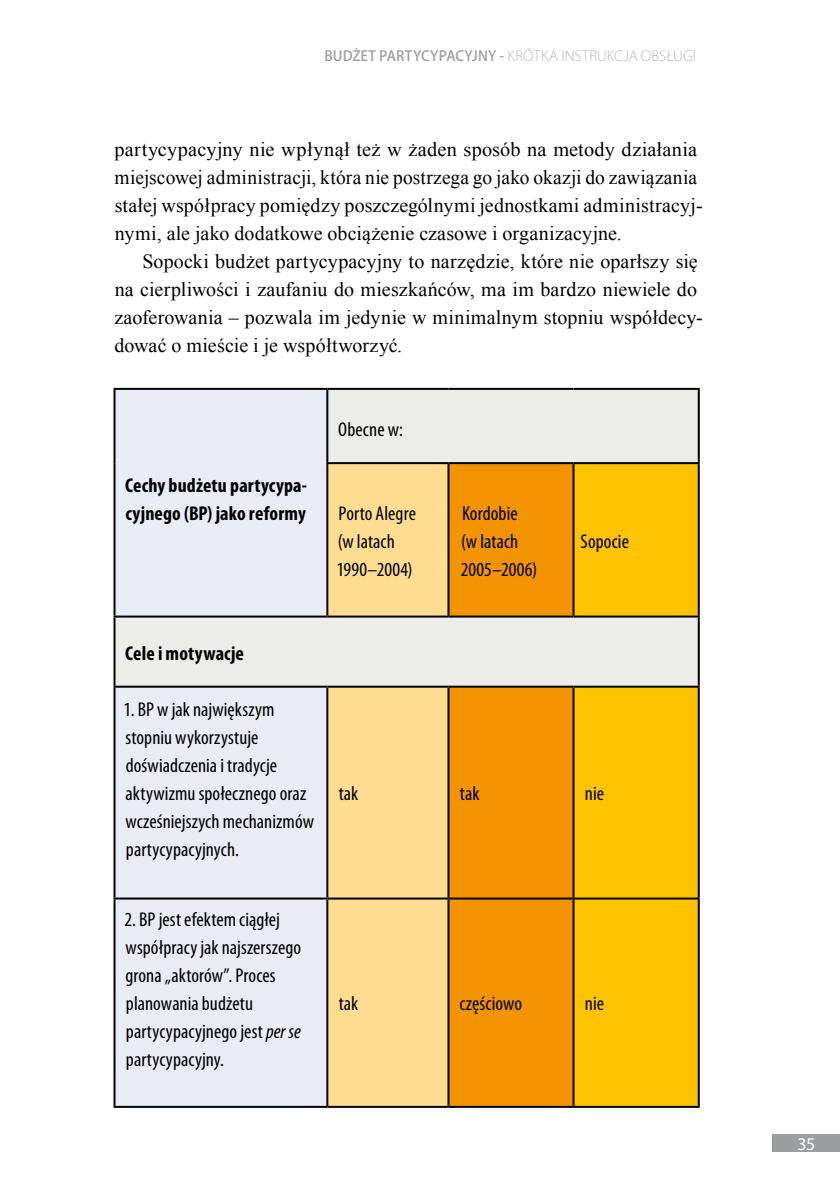
<style>
.page{position:relative;width:840px;height:1191px;background:#fff}
.page>*{position:absolute;margin:0;border:0;box-sizing:border-box;transform-origin:0 0}
.t1{font:20px/28px "Times New Roman";letter-spacing:.01em;color:#000}
.t2{font:condensed 20px/28px "Myriad Pro";letter-spacing:.005em;color:#000}
.t3{font:700 condensed 20px/28px "Myriad Pro";letter-spacing:.005em;color:#000}
.t4{font:18px "Myriad Pro";color:#fff}
.t5{font:200 14px "Koz Go Pr 6 N";letter-spacing:.005em;color:#9c9d9f}
.s1{font-weight:500}
.s2{font-style:italic}
</style>
<div class="page">
<div style="left:772px;top:1134px;width:67px;height:18px;background:#9c9d9f"></div>
<div style="left:114px;top:389px;width:213px;height:227px;background:#e9ebf5"></div>
<div style="left:327px;top:389px;width:371px;height:74px;background:#ecedeb"></div>
<div style="left:327px;top:463px;width:121px;height:153px;background:#fedd92"></div>
<div style="left:448px;top:463px;width:125px;height:153px;background:#f29400"></div>
<div style="left:573px;top:463px;width:125px;height:153px;background:#fdc300"></div>
<div style="left:114px;top:616px;width:584px;height:70px;background:#ecedeb"></div>
<div style="left:115px;top:687px;width:211px;height:418px;background:#e9ebf5"></div>
<div style="left:328px;top:687px;width:119px;height:418px;background:#fedd92"></div>
<div style="left:449px;top:687px;width:123px;height:418px;background:#f29400"></div>
<div style="left:574px;top:687px;width:123px;height:418px;background:#fdc300"></div>
<hr style="left:113px;top:388px;width:214px;height:2px;background:#000">
<hr style="left:327px;top:388px;width:121px;height:2px;background:#000">
<hr style="left:448px;top:388px;width:125px;height:2px;background:#000">
<hr style="left:573px;top:388px;width:126px;height:2px;background:#000">
<hr style="left:326px;top:462px;width:122px;height:2px;background:#000">
<hr style="left:448px;top:462px;width:125px;height:2px;background:#000">
<hr style="left:573px;top:462px;width:126px;height:2px;background:#000">
<hr style="left:113px;top:615px;width:214px;height:2px;background:#000">
<hr style="left:327px;top:615px;width:121px;height:2px;background:#000">
<hr style="left:448px;top:615px;width:125px;height:2px;background:#000">
<hr style="left:573px;top:615px;width:126px;height:2px;background:#000">
<hr style="left:113px;top:685px;width:214px;height:2px;background:#000">
<hr style="left:327px;top:685px;width:121px;height:2px;background:#000">
<hr style="left:448px;top:685px;width:125px;height:2px;background:#000">
<hr style="left:573px;top:685px;width:126px;height:2px;background:#000">
<hr style="left:113px;top:897px;width:214px;height:2px;background:#000">
<hr style="left:327px;top:897px;width:121px;height:2px;background:#000">
<hr style="left:448px;top:897px;width:125px;height:2px;background:#000">
<hr style="left:573px;top:897px;width:126px;height:2px;background:#000">
<hr style="left:113px;top:1105px;width:214px;height:2px;background:#000">
<hr style="left:327px;top:1105px;width:121px;height:2px;background:#000">
<hr style="left:448px;top:1105px;width:125px;height:2px;background:#000">
<hr style="left:573px;top:1105px;width:126px;height:2px;background:#000">
<hr style="left:113px;top:390px;width:2px;height:73px;background:#000">
<hr style="left:113px;top:463px;width:2px;height:152px;background:#000">
<hr style="left:113px;top:617px;width:2px;height:68px;background:#000">
<hr style="left:113px;top:687px;width:2px;height:210px;background:#000">
<hr style="left:113px;top:899px;width:2px;height:206px;background:#000">
<hr style="left:326px;top:390px;width:2px;height:72px;background:#000">
<hr style="left:697px;top:390px;width:2px;height:72px;background:#000">
<hr style="left:326px;top:464px;width:2px;height:151px;background:#000">
<hr style="left:447px;top:464px;width:2px;height:151px;background:#000">
<hr style="left:572px;top:464px;width:2px;height:151px;background:#000">
<hr style="left:697px;top:464px;width:2px;height:151px;background:#000">
<hr style="left:697px;top:617px;width:2px;height:68px;background:#000">
<hr style="left:326px;top:687px;width:2px;height:210px;background:#000">
<hr style="left:447px;top:687px;width:2px;height:210px;background:#000">
<hr style="left:572px;top:687px;width:2px;height:210px;background:#000">
<hr style="left:697px;top:687px;width:2px;height:210px;background:#000">
<hr style="left:326px;top:899px;width:2px;height:206px;background:#000">
<hr style="left:447px;top:899px;width:2px;height:206px;background:#000">
<hr style="left:572px;top:899px;width:2px;height:206px;background:#000">
<hr style="left:697px;top:899px;width:2px;height:206px;background:#000">
<p class="t5" style="left:324px;top:48px;width:373px"><span class="s1">BUDŻET PARTYCYPACYJNY -</span> KRÓTKA INSTRUKCJA OBSŁUGI</p>
<p class="t1" style="left:114px;top:135px;width:589px">partycypacyjny nie wpłynął też w żaden sposób na metody działania miejscowej administracji, która nie postrzega go jako okazji do zawiązania stałej współpracy pomiędzy poszczególnymi jednostkami administracyj&shy;nymi, ale jako dodatkowe obciążenie czasowe i organizacyjne.</p>
<p class="t1" style="left:114px;top:247px;width:589px;text-indent:28px">Sopocki budżet partycypacyjny to narzędzie, które nie oparłszy się na cierpliwości i zaufaniu do mieszkańców, ma im bardzo niewiele do zaoferowania – pozwala im jedynie w minimalnym stopniu współdecy&shy;dować o mieście i je współtworzyć.</p>
<p class="t3" style="left:125px;top:471px;width:183px">Cechy budżetu partycypa&shy;cyjnego (BP) jako reformy</p>
<p class="t2" style="left:338px;top:415px;width:66px">Obecne w:</p>
<p class="t2" style="left:336px;top:499px;width:81px">Porto Alegre (w latach<br>1990–2004)</p>
<p class="t2" style="left:460px;top:499px;width:78px">Kordobie (w latach<br>2005–2006)</p>
<p class="t2" style="left:580px;top:527px;width:50px">Sopocie</p>
<p class="t3" style="left:125px;top:639px;width:120px">Cele i motywacje</p>
<p class="t2" style="left:124px;top:695px;width:192px">1. BP w jak największym stopniu wykorzystuje doświadczenia i tradycje aktywizmu społecznego oraz wcześniejszych mechanizmów partycypacyjnych.</p>
<p class="t2" style="left:124px;top:905px;width:178px">2. BP jest efektem ciągłej współpracy jak najszerszego grona „aktorów”. Proces planowania budżetu partycypacyjnego jest <span class="s2">per se </span>partycypacyjny.</p>
<p class="t2" style="left:338px;top:779px;width:21px">tak</p>
<p class="t2" style="left:459px;top:779px;width:21px">tak</p>
<p class="t2" style="left:584px;top:779px;width:21px">nie</p>
<p class="t2" style="left:338px;top:989px;width:21px">tak</p>
<p class="t2" style="left:459px;top:989px;width:64px">częściowo</p>
<p class="t2" style="left:584px;top:989px;width:21px">nie</p>
<p class="t4" style="left:797px;top:1133px;width:20px">35</p>
</div>
